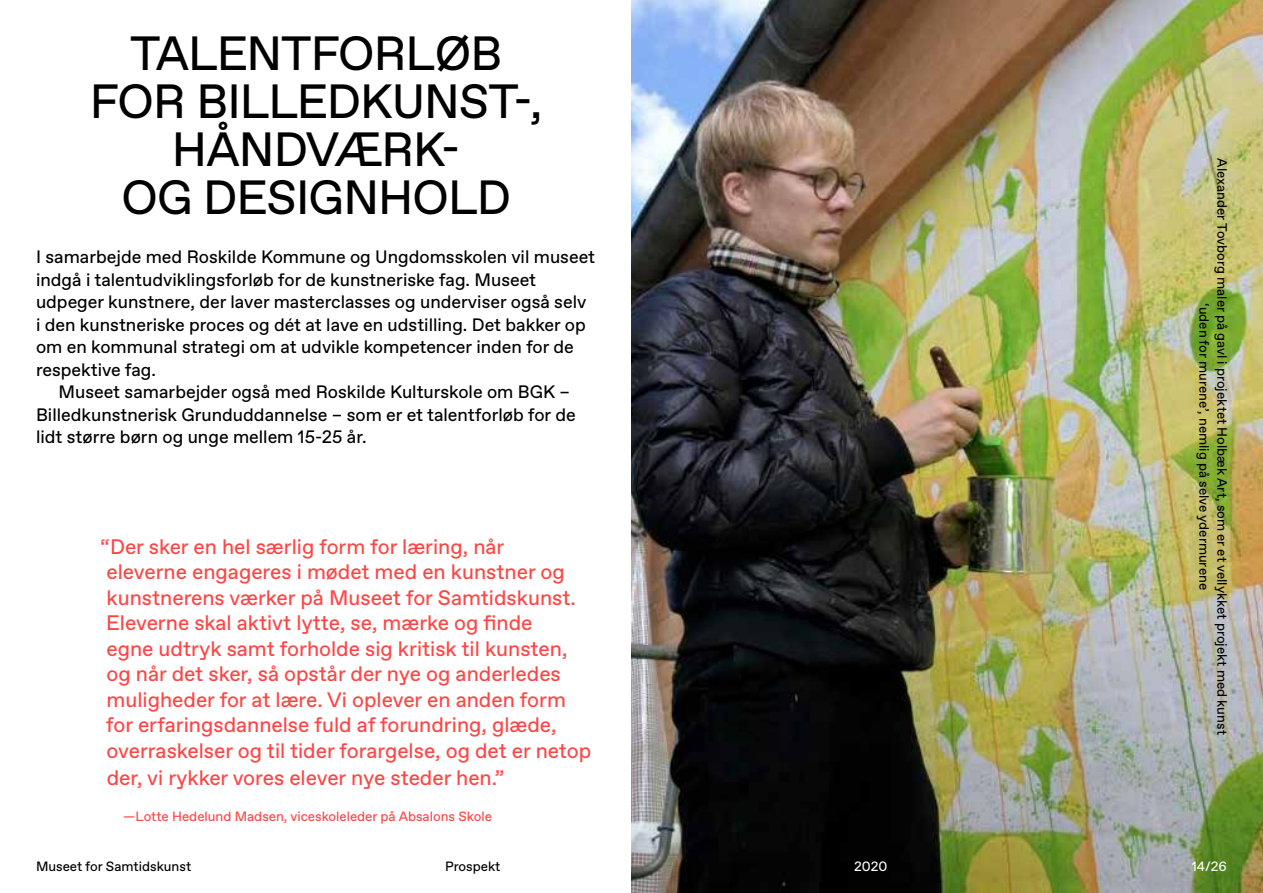
<style>
.page{position:relative;width:1263px;height:893px;background:#fff}
.page>*{position:absolute;margin:0;border:0;box-sizing:border-box;transform-origin:0 0}
.t1{font:48px/48px "Favorit";letter-spacing:-.02em;color:#000;text-align:center}
.t2{font:21px/25.7px "Favorit";color:#ff4545}
.t3{font:18px/22.5px "Favorit";color:#000}
.t4{font:13.5px/18px "Favorit";color:#000;text-align:center}
.t5{font:13.5px "Favorit";color:#ff4545}
.t6{font:13.5px "Favorit";color:#fff}
</style>
<div class="page">
<img style="left:631px;top:0;width:632px;height:893px">
<h1 class="t1" style="left:90px;top:28px;width:454px">TALENTFORLØB<br>FOR BILLEDKUNST-,<br>HÅNDVÆRK-<br>OG DESIGNHOLD</h1>
<p class="t3" style="left:36px;top:245px;width:561px">I samarbejde med Roskilde Kommune og Ungdomsskolen vil museet indgå i talentudviklingsforløb for de kunstneriske fag. Museet udpeger kunstnere, der laver masterclasses og underviser også selv i den kunstneriske proces og dét at lave en udstilling. Det bakker op om en kommunal strategi om at udvikle kompetencer inden for de respektive fag.</p>
<p class="t3" style="left:36px;top:380px;width:541px;text-indent:22px">Museet samarbejder også med Roskilde Kulturskole om BGK –<br>Billedkunstnerisk Grunduddannelse – som er et talentforløb for de lidt større børn og unge mellem 15-25 år.</p>
<p class="t4" style="left:1231px;top:158px;width:578px;rotate:90deg">Alexander Tovborg maler på gavl i projektet Holbæk Art, som er et vellykket projekt med kunst ‘uden for murene’, nemlig på selve ydermurene</p>
<p class="t2" style="left:100px;top:533px;width:493px">“Der sker en hel særlig form for læring, når<br>eleverne engageres i mødet med en kunstner og kunstnerens værker på Museet for Samtidskunst.<br>Eleverne skal aktivt lytte, se, mærke og finde<br>egne udtryk samt forholde sig kritisk til kunsten,<br>og når det sker, så opstår der nye og anderledes muligheder for at lære. Vi oplever en anden form for erfaringsdannelse fuld af forundring, glæde, overraskelser og til tider forargelse, og det er netop der, vi rykker vores elever nye steder hen.”</p>
<p class="t5" style="left:123px;top:807px;width:370px">—Lotte Hedelund Madsen, viceskoleleder på Absalons Skole</p>
<p class="t4" style="left:36px;top:857px;width:157px">Museet for Samtidskunst</p>
<p class="t4" style="left:445px;top:857px;width:57px">Prospekt</p>
<p class="t6" style="left:854px;top:857px;width:35px">2020</p>
<p class="t6" style="left:1192px;top:857px;width:37px">14/26</p>
</div>
